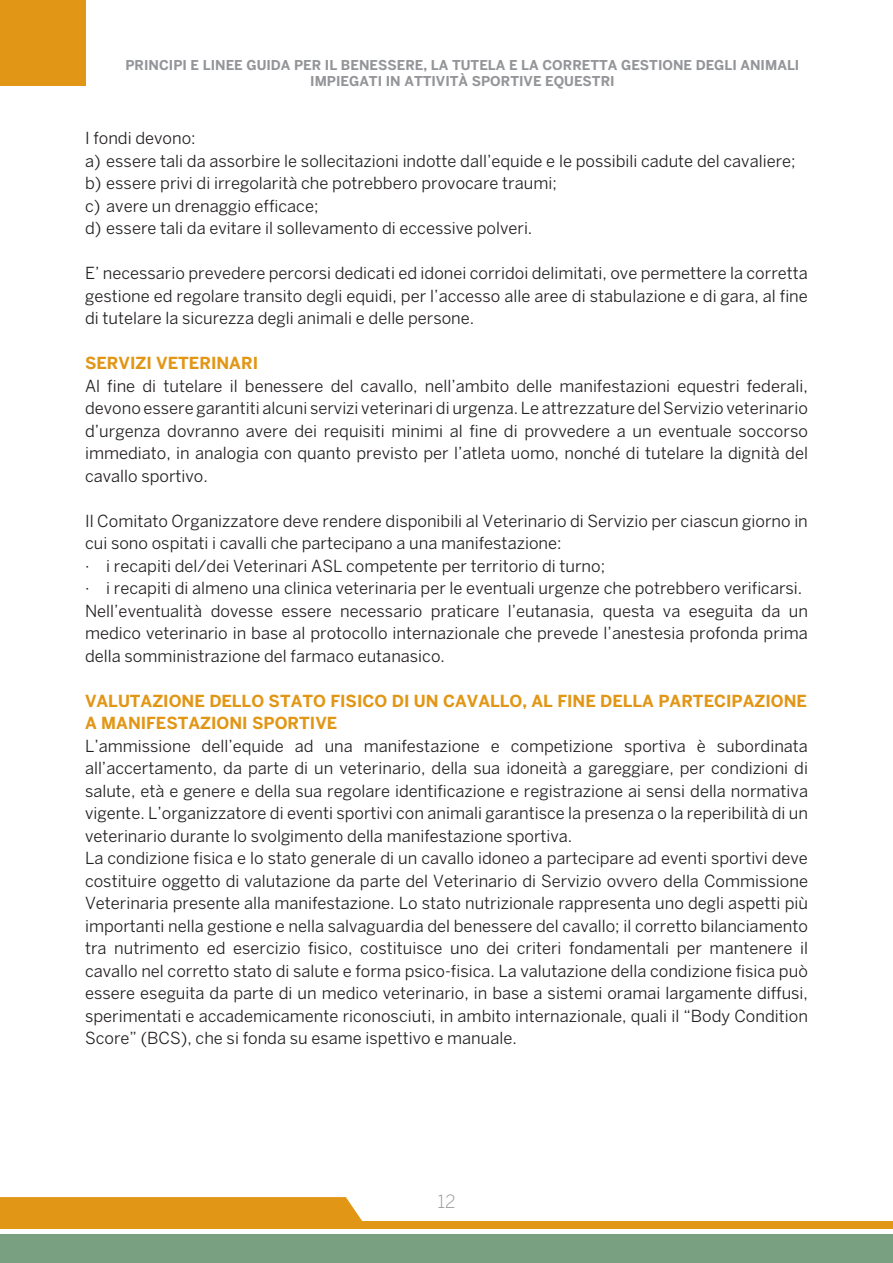
<style>
.page{position:relative;width:893px;height:1263px;background:#fff}
.page>*{position:absolute;margin:0;border:0;box-sizing:border-box;transform-origin:0 0}
.t1{font:300 18px "Benton Sans";color:#939598}
.t2{font:16.5px/22.5px "Benton Sans";color:#231f20}
.t3{font:700 16.5px/22.5px "Benton Sans";color:#e29616}
.t4{font:700 13.5px/16.2px "Benton Sans";color:#939598;text-align:center}
</style>
<div class="page">
<div style="left:0;top:0;width:86px;height:86px;background:#e29616"></div>
<div style="left:0;top:1234px;width:893px;height:29px;background:#78a081"></div>
<div style="left:0;top:1221px;width:893px;height:7px;background:#e29616"></div>
<div style="left:0;top:1197px;width:362px;height:24px;background:#e29616"></div>
<p class="t4" style="left:126px;top:56px;width:675px">PRINCIPI E LINEE GUIDA PER IL BENESSERE, LA TUTELA E LA CORRETTA GESTIONE DEGLI ANIMALI<br>IMPIEGATI IN ATTIVITÀ SPORTIVE EQUESTRI</p>
<p class="t2" style="left:85px;top:127px;width:712px">I fondi devono:<br>a) essere tali da assorbire le sollecitazioni indotte dall’equide e le possibili cadute del cavaliere; b) essere privi di irregolarità che potrebbero provocare traumi;<br>c) avere un drenaggio efficace;<br>d) essere tali da evitare il sollevamento di eccessive polveri.</p>
<p class="t2" style="left:85px;top:262px;width:724px;text-align:justify">E’ necessario prevedere percorsi dedicati ed idonei corridoi delimitati, ove permettere la corretta gestione ed regolare transito degli equidi, per l’accesso alle aree di stabulazione e di gara, al fine di tutelare la sicurezza degli animali e delle persone.</p>
<p class="t3" style="left:85px;top:352px;width:175px">SERVIZI VETERINARI</p>
<p class="t2" style="left:85px;top:374px;width:724px;text-align:justify">Al fine di tutelare il benessere del cavallo, nell’ambito delle manifestazioni equestri federali, devono essere garantiti alcuni servizi veterinari di urgenza. Le attrezzature del Servizio veterinario d’urgenza dovranno avere dei requisiti minimi al fine di provvedere a un eventuale soccorso immediato, in analogia con quanto previsto per l’atleta uomo, nonché di tutelare la dignità del cavallo sportivo.</p>
<p class="t2" style="left:85px;top:509px;width:724px">Il Comitato Organizzatore deve rendere disponibili al Veterinario di Servizio per ciascun giorno in cui sono ospitati i cavalli che partecipano a una manifestazione:<br>· i recapiti del/dei Veterinari ASL competente per territorio di turno;<br>· i recapiti di almeno una clinica veterinaria per le eventuali urgenze che potrebbero verificarsi.<br>Nell’eventualità dovesse essere necessario praticare l’eutanasia, questa va eseguita da un medico veterinario in base al protocollo internazionale che prevede l’anestesia profonda prima della somministrazione del farmaco eutanasico.</p>
<p class="t3" style="left:85px;top:689px;width:723px">VALUTAZIONE DELLO STATO FISICO DI UN CAVALLO, AL FINE DELLA PARTECIPAZIONE<br>A MANIFESTAZIONI SPORTIVE</p>
<p class="t2" style="left:85px;top:734px;width:724px">L’ammissione dell’equide ad una manifestazione e competizione sportiva è subordinata all’accertamento, da parte di un veterinario, della sua idoneità a gareggiare, per condizioni di salute, età e genere e della sua regolare identificazione e registrazione ai sensi della normativa vigente. L’organizzatore di eventi sportivi con animali garantisce la presenza o la reperibilità di un veterinario durante lo svolgimento della manifestazione sportiva.<br>La condizione fisica e lo stato generale di un cavallo idoneo a partecipare ad eventi sportivi deve costituire oggetto di valutazione da parte del Veterinario di Servizio ovvero della Commissione Veterinaria presente alla manifestazione. Lo stato nutrizionale rappresenta uno degli aspetti più importanti nella gestione e nella salvaguardia del benessere del cavallo; il corretto bilanciamento tra nutrimento ed esercizio fisico, costituisce uno dei criteri fondamentali per mantenere il cavallo nel corretto stato di salute e forma psico-fisica. La valutazione della condizione fisica può essere eseguita da parte di un medico veterinario, in base a sistemi oramai largamente diffusi, sperimentati e accademicamente riconosciuti, in ambito internazionale, quali il “Body Condition Score” (BCS), che si fonda su esame ispettivo e manuale.</p>
<p class="t1" style="left:437px;top:1190px;width:20px">12</p>
</div>
